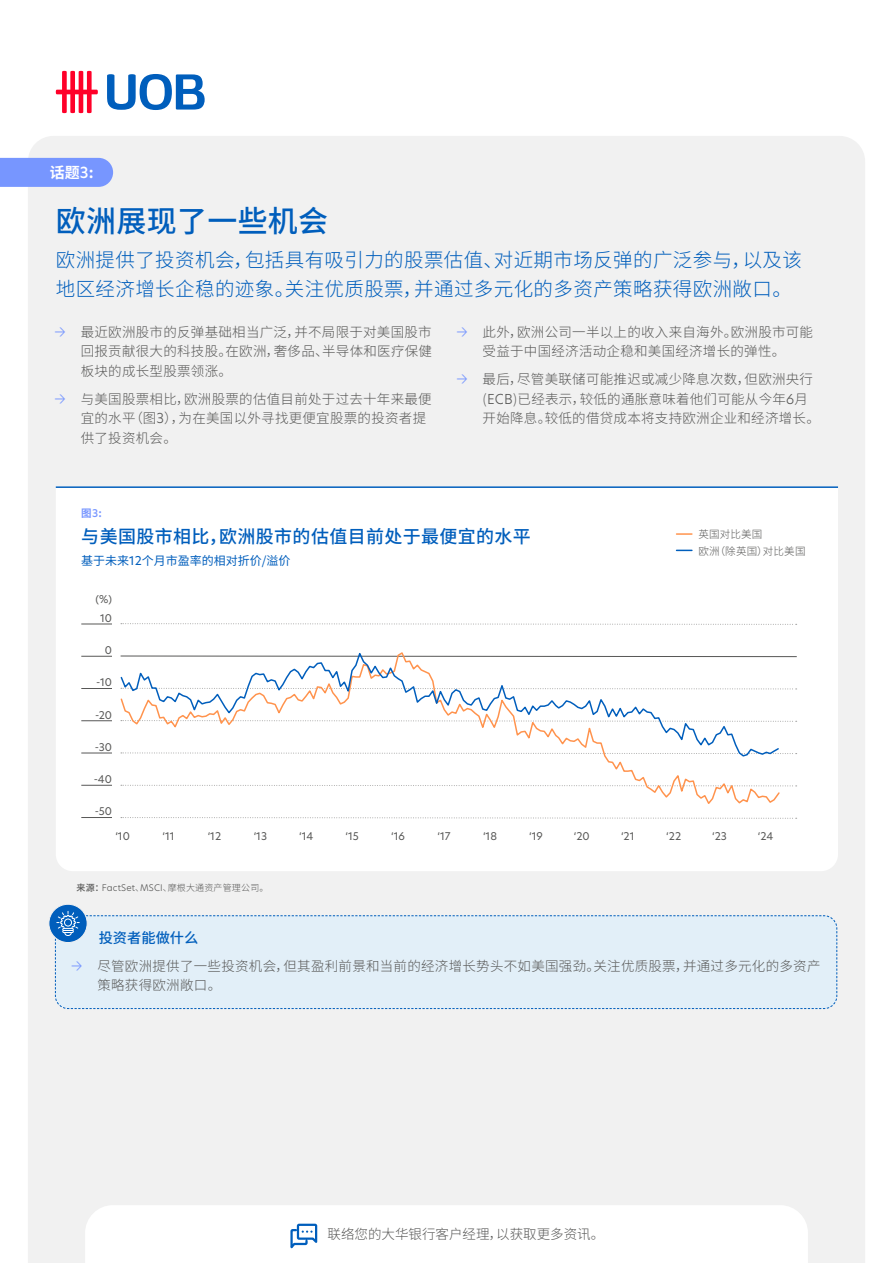
<style>
.page{position:relative;width:893px;height:1263px;background:#fff}
.page>*{position:absolute;margin:0;border:0;box-sizing:border-box;transform-origin:0 0}
.t1{font:500 30px "Noto Sans SC";letter-spacing:.01em;color:#005ebc}
.t2{font:300 19.5px/28.5px "Noto Sans SC";letter-spacing:.02em;color:#005ebc}
.t3{font:500 18px "Noto Sans SC";letter-spacing:.02em;color:#005ebc}
.t4{font:700 15px "Noto Sans SC";color:#fff}
.t5{font:500 14.25px "Noto Sans SC";color:#005ebc}
.t6{font:300 13.5px/19.5px "Noto Sans SC";letter-spacing:.02em;color:#575756}
.t7{font:300 13.5px "New Hero";color:#575756}
.t8{font:300 13.5px "Noto Sans SC";color:#575756}
.t9{font:12px "Noto Sans SC";color:#005ebc}
.t10{font:10.5px "New Hero";color:#575756}
.t11{font:300 10.5px/16.4px "Noto Sans SC";letter-spacing:.02em;color:#575756}
.t12{font:700 10.5px "Noto Sans SC";color:#7796ff}
.t13{font:300 9px "Noto Sans SC";letter-spacing:.02em;color:#575756}
.s1{font-family:"New Hero";font-weight:500}
.s2{font-family:"New Hero";color:#7796ff}
.s3{font-family:"New Hero"}
.s4{font-weight:500}
</style>
<div class="page">
<div style="left:28px;top:136px;width:837px;height:1127px;background:#f1f1f1"></div>
<svg style="left:56px;top:71px;width:42px;height:42px"></svg>
<svg style="left:107px;top:74px;width:98px;height:36px"></svg>
<svg style="left:85px;top:1205px;width:723px;height:58px"></svg>
<svg style="left:56px;top:488px;width:782px;height:383px"></svg>
<hr style="left:81px;top:624px;width:31px;height:1px;background:#575756">
<hr style="left:81px;top:656px;width:31px;height:1px;background:#575756">
<hr style="left:81px;top:688px;width:31px;height:1px;background:#575756">
<hr style="left:81px;top:720px;width:31px;height:1px;background:#575756">
<hr style="left:81px;top:753px;width:31px;height:1px;background:#575756">
<hr style="left:81px;top:785px;width:31px;height:1px;background:#575756">
<hr style="left:81px;top:817px;width:31px;height:1px;background:#575756">
<svg style="left:781px;top:687px;width:16px;height:3px"></svg>
<svg style="left:781px;top:720px;width:16px;height:2px"></svg>
<svg style="left:781px;top:752px;width:16px;height:2px"></svg>
<svg style="left:781px;top:784px;width:16px;height:3px"></svg>
<svg style="left:121px;top:817px;width:676px;height:2px"></svg>
<svg style="left:121px;top:623px;width:676px;height:2px"></svg>
<svg style="left:781px;top:655px;width:16px;height:2px"></svg>
<svg style="left:119px;top:651px;width:662px;height:155px"></svg>
<svg style="left:119px;top:649px;width:661px;height:108px"></svg>
<hr style="left:56px;top:486px;width:782px;height:2px;background:#005ebc">
<svg style="left:676px;top:533px;width:16px;height:2px"></svg>
<svg style="left:676px;top:550px;width:16px;height:1px"></svg>
<div style="left:0;top:158px;width:113px;height:29px;background:#7796ff"></div>
<div style="left:49px;top:904px;width:38px;height:38px;background:#005ebc;border-radius:50%"></div>
<div style="left:49px;top:904px;width:39px;height:39px;border:1px solid #f1f1f1;border-radius:50%"></div>
<svg style="left:55px;top:911px;width:782px;height:98px;background:#ddebf6"></svg>
<p class="t4" style="left:50px;top:164px;width:45px">话题<span class="s1">3</span>:</p>
<h1 class="t1" style="left:56px;top:204px;width:274px">欧洲展现了一些机会</h1>
<h2 class="t2" style="left:56px;top:246px;width:748px">欧洲提供了投资机会，包括具有吸引力的股票估值、对近期市场反弹的广泛参与，以及该地区经济增长企稳的迹象。关注优质股票，并通过多元化的多资产策略获得欧洲敞口。</h2>
<p class="t6" style="left:81px;top:323px;width:353px;text-align:justify;text-indent:-26px"><span class="s2">→</span> 最近欧洲股市的反弹基础相当广泛，并不局限于对美国股市回报贡献很大的科技股。在欧洲，奢侈品、半导体和医疗保健板块的成长型股票领涨。</p>
<p class="t6" style="left:81px;top:390px;width:352px;text-indent:-26px"><span class="s2">→</span> 与美国股票相比，欧洲股票的估值目前处于过去十年来最便宜的水平（图<span class="s3">3</span>），为在美国以外寻找更便宜股票的投资者提供了投资机会。</p>
<p class="t6" style="left:457px;top:322px;width:357px;text-align:center"><span class="s2">→</span> 此外，欧洲公司一半以上的收入来自海外。欧洲股市可能受益于中国经济活动企稳和美国经济增长的弹性。</p>
<p class="t6" style="left:483px;top:370px;width:339px;text-indent:-26px"><span class="s2">→</span> 最后，尽管美联储可能推迟或减少降息次数，但欧洲央行(<span class="s3">ECB</span>)已经表示，较低的通胀意味着他们可能从今年<span class="s3">6</span>月开始降息。较低的借贷成本将支持欧洲企业和经济增长。</p>
<p class="t12" style="left:81px;top:507px;width:22px">图<span class="s1">3</span>:</p>
<h3 class="t3" style="left:81px;top:526px;width:451px">与美国股市相比，欧洲股市的估值目前处于最便宜的水平</h3>
<p class="t9" style="left:81px;top:553px;width:211px">基于未来<span class="s3">12</span>个月市盈率的相对折价/溢价</p>
<p class="t10" style="left:96px;top:591px;width:18px">(%)</p>
<p class="t10" style="left:100px;top:611px;width:13px">10</p>
<p class="t10" style="left:105px;top:643px;width:9px">0</p>
<p class="t10" style="left:96px;top:675px;width:17px">-10</p>
<p class="t10" style="left:95px;top:708px;width:18px">-20</p>
<p class="t10" style="left:95px;top:740px;width:19px">-30</p>
<p class="t10" style="left:94px;top:772px;width:20px">-40</p>
<p class="t10" style="left:95px;top:804px;width:19px">-50</p>
<p class="t11" style="left:698px;top:526px;width:109px">英国对比美国<br>欧洲（除英国）对比美国</p>
<p class="t10" style="left:115px;top:829px;width:16px">‘10</p>
<p class="t10" style="left:163px;top:829px;width:14px">‘11</p>
<p class="t10" style="left:208px;top:829px;width:15px">‘12</p>
<p class="t10" style="left:254px;top:829px;width:15px">‘13</p>
<p class="t10" style="left:299px;top:829px;width:16px">‘14</p>
<p class="t10" style="left:346px;top:829px;width:15px">‘15</p>
<p class="t10" style="left:391px;top:829px;width:15px">‘16</p>
<p class="t10" style="left:437px;top:829px;width:15px">‘17</p>
<p class="t10" style="left:483px;top:829px;width:16px">‘18</p>
<p class="t10" style="left:529px;top:829px;width:15px">‘19</p>
<p class="t10" style="left:574px;top:829px;width:17px">‘20</p>
<p class="t10" style="left:621px;top:829px;width:15px">‘21</p>
<p class="t10" style="left:666px;top:829px;width:16px">‘22</p>
<p class="t10" style="left:712px;top:829px;width:16px">‘23</p>
<p class="t10" style="left:758px;top:829px;width:17px">‘24</p>
<p class="t13" style="left:77px;top:883px;width:194px"><span class="s4">来源：</span><span class="s3">FactSet</span>、<span class="s3">MSCI</span>、摩根大通资产管理公司。</p>
<p class="t5" style="left:99px;top:930px;width:101px">投资者能做什么</p>
<p class="t6" style="left:97px;top:956px;width:725px;text-indent:-26px"><span class="s2">→</span> 尽管欧洲提供了一些投资机会，但其盈利前景和当前的经济增长势头不如美国强劲。关注优质股票，并通过多元化的多资产策略获得欧洲敞口。</p>
<p class="t7" style="left:306px;top:1220px;width:327px">Speak to your UOB Advisor today to find out more.</p>
<p class="t8" style="left:327px;top:1226px;width:278px">联络您的大华银行客户经理，以获取更多资讯。</p>
</div>
